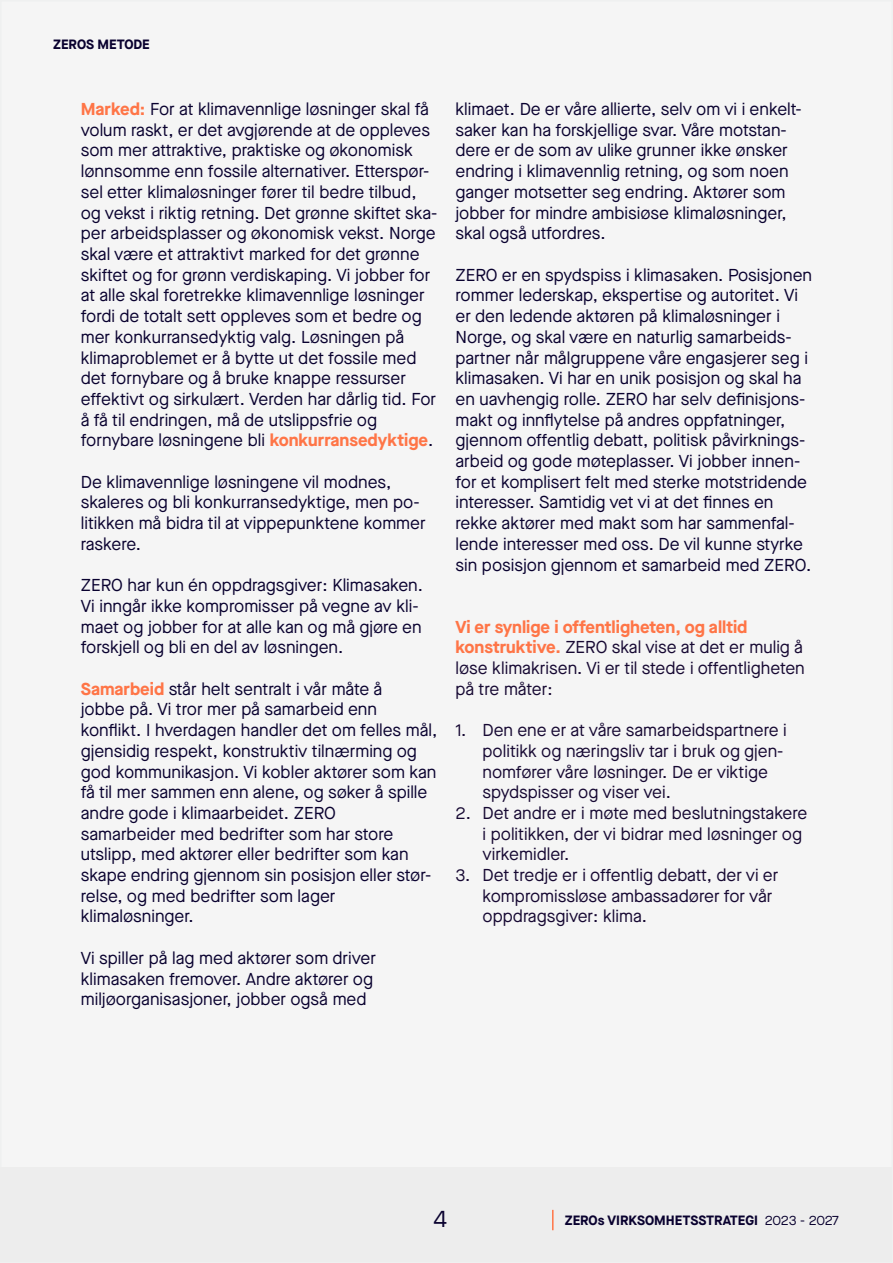
<style>
.page{position:relative;width:893px;height:1263px;background:#fff}
.page>*{position:absolute;margin:0;border:0;box-sizing:border-box;transform-origin:0 0}
.t1{font:24px "Maison Neue";color:#09012f}
.t2{font:17.25px/20.7px "Maison Neue";color:#09012f}
.t3{font:17.25px/20.7px "Maison Neue";color:#160832}
.t4{font:700 13.5px "Maison Neue";color:#09012f}
.t5{font:700 13.5px "Maison Neue";color:#160832}
.s1{font-weight:700;color:#ff7547}
.s2{font-weight:400}
</style>
<div class="page">
<div style="left:1px;top:1px;width:891px;height:1261px;background:#f5f5f5"></div>
<div style="left:1px;top:1167px;width:891px;height:95px;background:#ededed"></div>
<hr style="left:552px;top:1210px;width:2px;height:20px;background:#ff7547">
<p class="t5" style="left:53px;top:34px;width:158px">VISJON + VÅRT OPPDRAG</p>
<p class="t4" style="left:53px;top:34px;width:98px">ZEROS METODE</p>
<p class="t2" style="left:81px;top:99px;width:358px"><span class="s1">Marked:</span> For at klimavennlige løsninger skal få volum raskt, er det avgjørende at de oppleves som mer attraktive, praktiske og økonomisk lønnsomme enn fossile alternativer. Etterspør&shy;sel etter klimaløsninger fører til bedre tilbud, og vekst i riktig retning. Det grønne skiftet ska&shy;per arbeidsplasser og økonomisk vekst. Norge skal være et attraktivt marked for det grønne skiftet og for grønn verdiskaping. Vi jobber for at alle skal foretrekke klimavennlige løsninger fordi de totalt sett oppleves som et bedre og mer konkurransedyktig valg. Løsningen på klimaproblemet er å bytte ut det fossile med det fornybare og å bruke knappe ressurser effektivt og sirkulært. Verden har dårlig tid. For å få til endringen, må de utslippsfrie og fornybare løsningene bli <span class="s1">konkurransedyktige</span>.</p>
<p class="t2" style="left:81px;top:471px;width:346px">De klimavennlige løsningene vil modnes, skaleres og bli konkurransedyktige, men po&shy;litikken må bidra til at vippepunktene kommer raskere.</p>
<p class="t2" style="left:81px;top:575px;width:344px">ZERO har kun én oppdragsgiver: Klimasaken.<br>Vi inngår ikke kompromisser på vegne av kli&shy;maet og jobber for at alle kan og må gjøre en forskjell og bli en del av løsningen.</p>
<p class="t2" style="left:81px;top:678px;width:358px"><span class="s1">Samarbeid</span> står helt sentralt i vår måte å<br>jobbe på. Vi tror mer på samarbeid enn konflikt. I hverdagen handler det om felles mål, gjensidig respekt, konstruktiv tilnærming og god kommunikasjon. Vi kobler aktører som kan få til mer sammen enn alene, og søker å spille andre gode i klimaarbeidet. ZERO<br>samarbeider med bedrifter som har store utslipp, med aktører eller bedrifter som kan skape endring gjennom sin posisjon eller stør&shy;relse, og med bedrifter som lager klimaløsninger.</p>
<p class="t2" style="left:81px;top:947px;width:297px">Vi spiller på lag med aktører som driver klimasaken fremover. Andre aktører og miljøorganisasjoner, jobber også med</p>
<p class="t2" style="left:455px;top:99px;width:348px">klimaet. De er våre allierte, selv om vi i enkelt&shy;saker kan ha forskjellige svar. Våre motstan&shy;dere er de som av ulike grunner ikke ønsker endring i klimavennlig retning, og som noen ganger motsetter seg endring. Aktører som jobber for mindre ambisiøse klimaløsninger, skal også utfordres.</p>
<p class="t2" style="left:455px;top:264px;width:358px">ZERO er en spydspiss i klimasaken. Posisjonen rommer lederskap, ekspertise og autoritet. Vi er den ledende aktøren på klimaløsninger i Norge, og skal være en naturlig samarbeids&shy;partner når målgruppene våre engasjerer seg i klimasaken. Vi har en unik posisjon og skal ha en uavhengig rolle. ZERO har selv definisjons&shy;makt og innflytelse på andres oppfatninger, gjennom offentlig debatt, politisk påvirknings&shy;arbeid og gode møteplasser. Vi jobber innen&shy;for et komplisert felt med sterke motstridende interesser. Samtidig vet vi at det finnes en rekke aktører med makt som har sammenfal&shy;lende interesser med oss. De vil kunne styrke sin posisjon gjennom et samarbeid med ZERO.</p>
<p class="t3" style="left:455px;top:616px;width:351px"><span class="s1">Vi er synlige i offentligheten, og alltid konstruktive.</span> ZERO skal vise at det er mulig å løse klimakrisen. Vi er til stede i offentligheten på tre måter:</p>
<p class="t3" style="left:482px;top:720px;width:306px;text-indent:-27px">1. Den ene er at våre samarbeidspartnere i politikk og næringsliv tar i bruk og gjen&shy;nomfører våre løsninger. De er viktige spydspisser og viser vei.</p>
<p class="t3" style="left:482px;top:802px;width:326px;text-indent:-27px">2. Det andre er i møte med beslutningstakere i politikken, der vi bidrar med løsninger og virkemidler.</p>
<p class="t3" style="left:482px;top:864px;width:297px;text-indent:-27px">3. Det tredje er i offentlig debatt, der vi er kompromissløse ambassadører for vår oppdragsgiver: klima.</p>
<p class="t1" style="left:434px;top:1203px;width:15px">4</p>
<p class="t4" style="left:565px;top:1210px;width:276px">ZEROs VIRKSOMHETSSTRATEGI <span class="s2">2023 - 2027</span></p>
</div>
